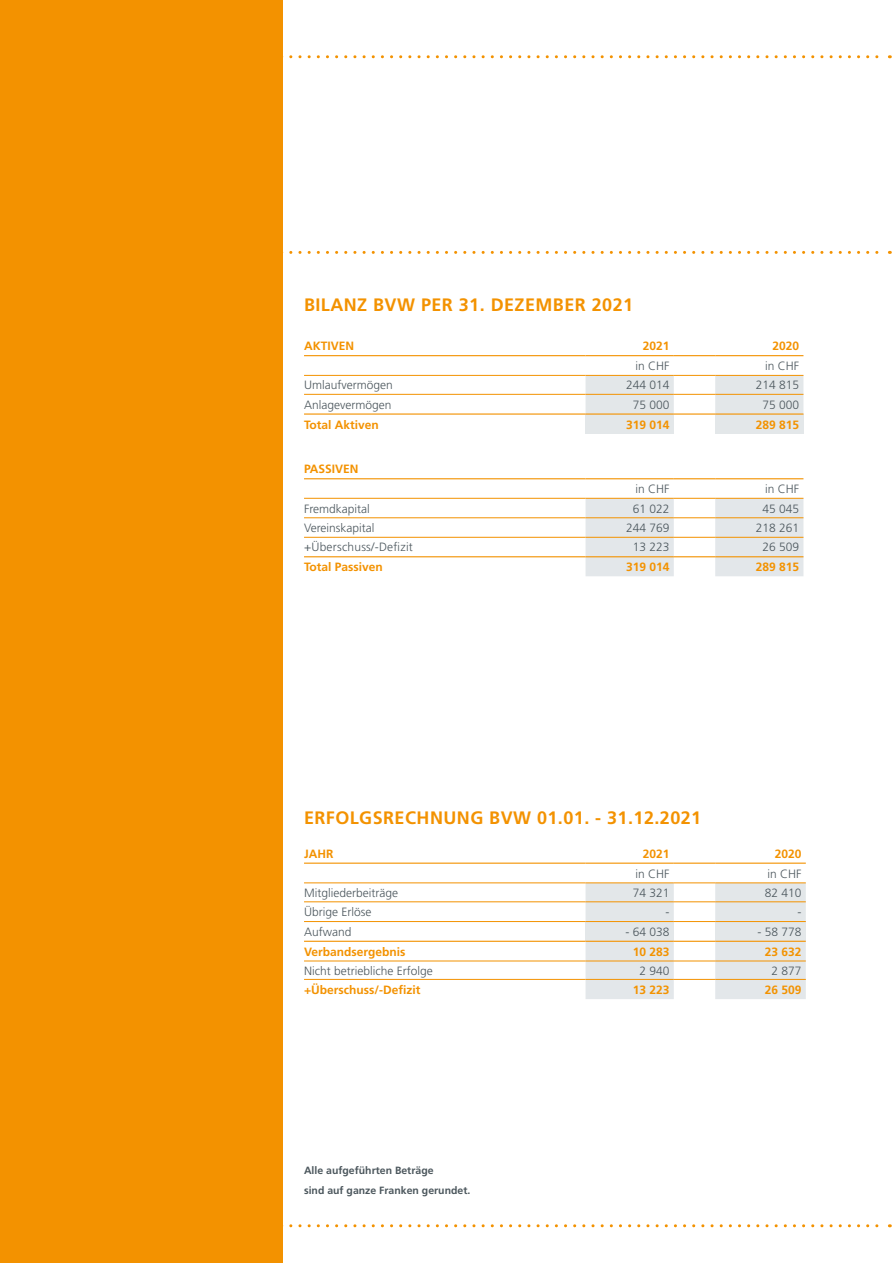
<style>
.page{position:relative;width:893px;height:1263px;background:#fff}
.page>*{position:absolute;margin:0;border:0;box-sizing:border-box;transform-origin:0 0}
.t1{font:700 18px "Frutiger LT";letter-spacing:.025em;color:#f39200}
.t2{font:700 12px "Frutiger LT";color:#f39200}
.t3{font:300 12px "Frutiger LT Std";color:#4c575d}
.t4{font:300 12px "Frutiger LT";color:#4c575d}
.t5{font:300 12px "Frutiger LT";letter-spacing:.02em;color:#4c575d}
.t6{font:700 10.5px/19.5px "Frutiger LT";color:#4c575d}
</style>
<div class="page">
<div style="left:585px;top:376px;width:89px;height:37px;background:#e3e7e9"></div>
<div style="left:715px;top:376px;width:88px;height:37px;background:#e3e7e9"></div>
<div style="left:585px;top:414px;width:89px;height:20px;background:#e3e7e9"></div>
<div style="left:715px;top:414px;width:88px;height:20px;background:#e3e7e9"></div>
<hr style="left:304px;top:375px;width:281px;height:1px;background:#f39200">
<hr style="left:585px;top:375px;width:89px;height:1px;background:#f39200">
<hr style="left:674px;top:375px;width:41px;height:1px;background:#f39200">
<hr style="left:715px;top:375px;width:88px;height:1px;background:#f39200">
<hr style="left:304px;top:394px;width:281px;height:1px;background:#f39200">
<hr style="left:585px;top:394px;width:89px;height:1px;background:#f39200">
<hr style="left:674px;top:394px;width:41px;height:1px;background:#f39200">
<hr style="left:715px;top:394px;width:88px;height:1px;background:#f39200">
<hr style="left:304px;top:355px;width:281px;height:1px;background:#f39200">
<hr style="left:585px;top:355px;width:89px;height:1px;background:#f39200">
<hr style="left:674px;top:355px;width:41px;height:1px;background:#f39200">
<hr style="left:715px;top:355px;width:88px;height:1px;background:#f39200">
<hr style="left:304px;top:413px;width:281px;height:2px;background:#f39200">
<hr style="left:585px;top:413px;width:89px;height:2px;background:#f39200">
<hr style="left:674px;top:413px;width:41px;height:2px;background:#f39200">
<hr style="left:715px;top:413px;width:88px;height:2px;background:#f39200">
<svg style="left:585px;top:499px;width:218px;height:77px"></svg>
<hr style="left:304px;top:498px;width:281px;height:1px;background:#f39200">
<hr style="left:585px;top:498px;width:89px;height:1px;background:#f39200">
<hr style="left:674px;top:498px;width:41px;height:1px;background:#f39200">
<hr style="left:715px;top:498px;width:88px;height:1px;background:#f39200">
<hr style="left:304px;top:517px;width:281px;height:1px;background:#f39200">
<hr style="left:585px;top:517px;width:89px;height:1px;background:#f39200">
<hr style="left:674px;top:517px;width:41px;height:1px;background:#f39200">
<hr style="left:715px;top:517px;width:88px;height:1px;background:#f39200">
<hr style="left:304px;top:537px;width:281px;height:1px;background:#f39200">
<hr style="left:585px;top:537px;width:89px;height:1px;background:#f39200">
<hr style="left:674px;top:537px;width:41px;height:1px;background:#f39200">
<hr style="left:715px;top:537px;width:88px;height:1px;background:#f39200">
<hr style="left:304px;top:556px;width:281px;height:1px;background:#f39200">
<hr style="left:585px;top:556px;width:89px;height:1px;background:#f39200">
<hr style="left:674px;top:556px;width:41px;height:1px;background:#f39200">
<hr style="left:715px;top:556px;width:88px;height:1px;background:#f39200">
<hr style="left:304px;top:478px;width:281px;height:1px;background:#f39200">
<hr style="left:585px;top:478px;width:89px;height:1px;background:#f39200">
<hr style="left:674px;top:478px;width:41px;height:1px;background:#f39200">
<hr style="left:715px;top:478px;width:88px;height:1px;background:#f39200">
<div style="left:585px;top:884px;width:89px;height:37px;background:#e3e7e9"></div>
<div style="left:715px;top:884px;width:91px;height:37px;background:#e3e7e9"></div>
<div style="left:585px;top:921px;width:89px;height:20px;background:#e3e7e9"></div>
<div style="left:715px;top:921px;width:91px;height:20px;background:#e3e7e9"></div>
<svg style="left:585px;top:942px;width:221px;height:57px"></svg>
<hr style="left:304px;top:883px;width:281px;height:1px;background:#f39200">
<hr style="left:585px;top:883px;width:89px;height:1px;background:#f39200">
<hr style="left:674px;top:883px;width:41px;height:1px;background:#f39200">
<hr style="left:715px;top:883px;width:91px;height:1px;background:#f39200">
<hr style="left:304px;top:901px;width:281px;height:1px;background:#f39200">
<hr style="left:585px;top:901px;width:89px;height:1px;background:#f39200">
<hr style="left:674px;top:901px;width:41px;height:1px;background:#f39200">
<hr style="left:715px;top:901px;width:91px;height:1px;background:#f39200">
<hr style="left:304px;top:921px;width:281px;height:1px;background:#f39200">
<hr style="left:585px;top:921px;width:89px;height:1px;background:#f39200">
<hr style="left:674px;top:921px;width:41px;height:1px;background:#f39200">
<hr style="left:715px;top:921px;width:91px;height:1px;background:#f39200">
<hr style="left:304px;top:862px;width:281px;height:2px;background:#f39200">
<hr style="left:585px;top:862px;width:89px;height:2px;background:#f39200">
<hr style="left:674px;top:862px;width:41px;height:2px;background:#f39200">
<hr style="left:715px;top:862px;width:91px;height:2px;background:#f39200">
<hr style="left:304px;top:941px;width:281px;height:1px;background:#f39200">
<hr style="left:585px;top:941px;width:89px;height:1px;background:#f39200">
<hr style="left:674px;top:941px;width:41px;height:1px;background:#f39200">
<hr style="left:715px;top:941px;width:91px;height:1px;background:#f39200">
<hr style="left:304px;top:979px;width:281px;height:1px;background:#f39200">
<hr style="left:585px;top:979px;width:89px;height:1px;background:#f39200">
<hr style="left:674px;top:979px;width:41px;height:1px;background:#f39200">
<hr style="left:715px;top:979px;width:91px;height:1px;background:#f39200">
<hr style="left:304px;top:961px;width:281px;height:1px;background:#f39200">
<hr style="left:585px;top:961px;width:89px;height:1px;background:#f39200">
<hr style="left:674px;top:961px;width:41px;height:1px;background:#f39200">
<hr style="left:715px;top:961px;width:91px;height:1px;background:#f39200">
<div style="left:0;top:0;width:283px;height:1263px;background:#f39200"></div>
<svg style="left:283px;top:55px;width:607px;height:3px"></svg>
<svg style="left:283px;top:251px;width:607px;height:3px"></svg>
<svg style="left:283px;top:1224px;width:607px;height:3px"></svg>
<h1 class="t1" style="left:304px;top:294px;width:331px">BILANZ BVW PER 31. DEZEMBER 2021</h1>
<p class="t2" style="left:304px;top:339px;width:52px">AKTIVEN</p>
<p class="t2" style="left:643px;top:339px;width:28px">2021</p>
<p class="t2" style="left:772px;top:339px;width:28px">2020</p>
<p class="t3" style="left:635px;top:359px;width:36px">in CHF</p>
<p class="t3" style="left:765px;top:359px;width:36px">in CHF</p>
<p class="t3" style="left:304px;top:378px;width:90px">Umlaufvermögen</p>
<p class="t3" style="left:626px;top:378px;width:45px">244 014</p>
<p class="t3" style="left:756px;top:378px;width:45px">214 815</p>
<p class="t3" style="left:304px;top:398px;width:89px">Anlagevermögen</p>
<p class="t3" style="left:633px;top:398px;width:38px">75 000</p>
<p class="t3" style="left:762px;top:398px;width:38px">75 000</p>
<p class="t2" style="left:304px;top:417px;width:76px">Total Aktiven</p>
<p class="t2" style="left:626px;top:417px;width:45px">319 014</p>
<p class="t2" style="left:756px;top:417px;width:45px">289 815</p>
<p class="t2" style="left:304px;top:462px;width:56px">PASSIVEN</p>
<p class="t4" style="left:635px;top:482px;width:36px">in CHF</p>
<p class="t4" style="left:765px;top:482px;width:36px">in CHF</p>
<p class="t4" style="left:304px;top:502px;width:67px">Fremdkapital</p>
<p class="t4" style="left:633px;top:502px;width:38px">61 022</p>
<p class="t4" style="left:762px;top:502px;width:38px">45 045</p>
<p class="t4" style="left:304px;top:521px;width:72px">Vereinskapital</p>
<p class="t4" style="left:626px;top:521px;width:45px">244 769</p>
<p class="t4" style="left:756px;top:521px;width:45px">218 261</p>
<p class="t5" style="left:304px;top:540px;width:110px">+Überschuss/-Defizit</p>
<p class="t4" style="left:633px;top:540px;width:38px">13 223</p>
<p class="t4" style="left:762px;top:540px;width:38px">26 509</p>
<p class="t2" style="left:304px;top:560px;width:80px">Total Passiven</p>
<p class="t2" style="left:626px;top:560px;width:45px">319 014</p>
<p class="t2" style="left:756px;top:560px;width:45px">289 815</p>
<h1 class="t1" style="left:304px;top:807px;width:399px">ERFOLGSRECHNUNG BVW 01.01. - 31.12.2021</h1>
<p class="t2" style="left:304px;top:846px;width:31px">JAHR</p>
<p class="t2" style="left:643px;top:846px;width:28px">2021</p>
<p class="t2" style="left:775px;top:846px;width:28px">2020</p>
<p class="t3" style="left:635px;top:867px;width:36px">in CHF</p>
<p class="t3" style="left:767px;top:867px;width:36px">in CHF</p>
<p class="t3" style="left:304px;top:886px;width:95px">Mitgliederbeiträge</p>
<p class="t3" style="left:633px;top:886px;width:38px">74 321</p>
<p class="t3" style="left:765px;top:886px;width:38px">82 410</p>
<p class="t3" style="left:304px;top:905px;width:69px">Übrige Erlöse</p>
<p class="t3" style="left:665px;top:905px;width:5px">-</p>
<p class="t3" style="left:798px;top:905px;width:5px">-</p>
<p class="t3" style="left:304px;top:925px;width:49px">Aufwand</p>
<p class="t3" style="left:625px;top:925px;width:46px">- 64 038</p>
<p class="t3" style="left:757px;top:925px;width:46px">- 58 778</p>
<p class="t2" style="left:304px;top:944px;width:103px">Verbandsergebnis</p>
<p class="t2" style="left:633px;top:944px;width:38px">10 283</p>
<p class="t2" style="left:765px;top:944px;width:38px">23 632</p>
<p class="t4" style="left:304px;top:964px;width:130px">Nicht betriebliche Erfolge</p>
<p class="t4" style="left:639px;top:964px;width:32px">2 940</p>
<p class="t4" style="left:771px;top:964px;width:32px">2 877</p>
<p class="t2" style="left:304px;top:983px;width:118px">+Überschuss/-Defizit</p>
<p class="t2" style="left:633px;top:983px;width:38px">13 223</p>
<p class="t2" style="left:765px;top:983px;width:38px">26 509</p>
<p class="t6" style="left:304px;top:1161px;width:168px">Alle aufgeführten Beträge<br>sind auf ganze Franken gerundet.</p>
</div>
